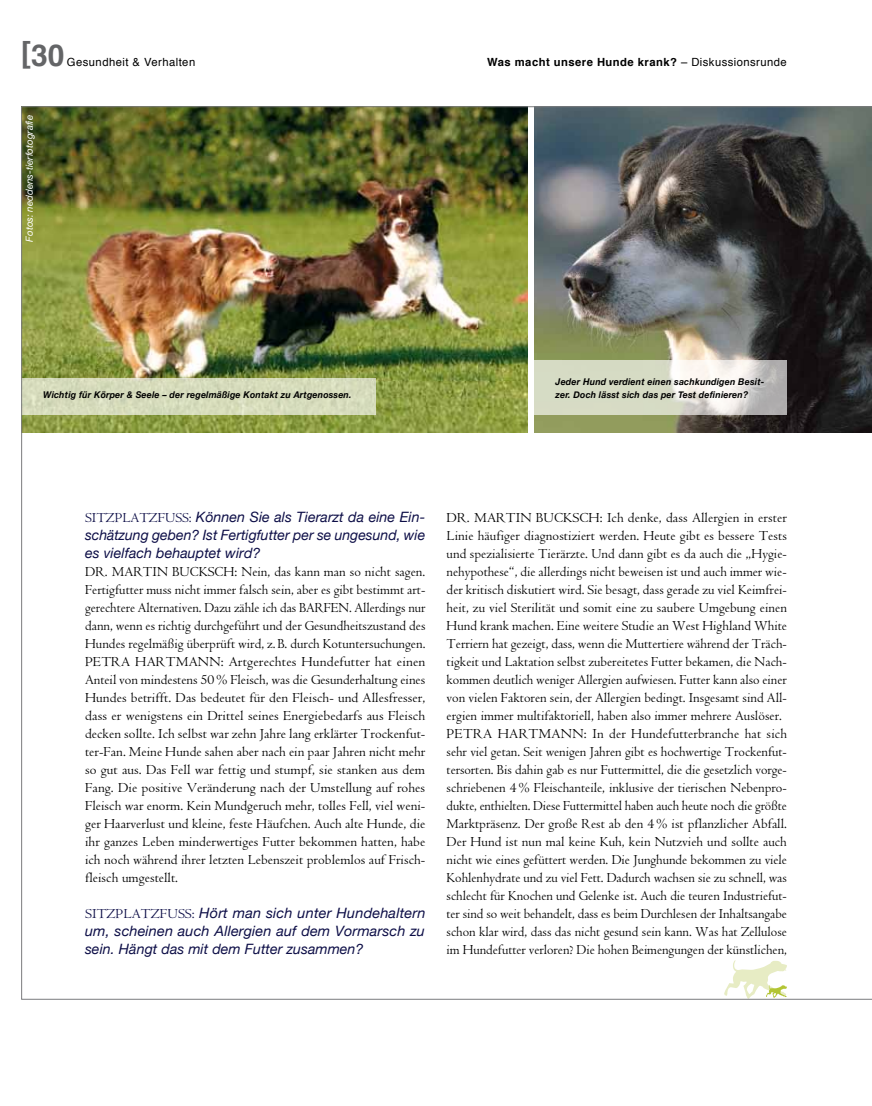
<style>
.page{position:relative;width:872px;height:1106px;background:#fff}
.page>*{position:absolute;margin:0;border:0;box-sizing:border-box;transform-origin:0 0}
.t1{font:700 30px "Helvetica";color:#646567}
.t2{font:14.25px/18px "Centaur";color:#000}
.t3{font:italic 14.25px/18px "Helvetica Neue";letter-spacing:.005em;color:#0d0e47;text-align:justify}
.t4{font:700 11.25px "Helvetica";letter-spacing:.04em;color:#000}
.t5{font:11.25px "Helvetica";letter-spacing:.04em;color:#000}
.t6{font:italic 9.75px "Helvetica Neue";color:#fff}
.t7{font:italic 700 9.3px/12.8px "Helvetica Neue";letter-spacing:.02em;color:#000;scale:.95 1}
.s1{font-weight:400}
.s2{font-family:"Centaur";font-style:normal}
</style>
<div class="page">
<img style="left:534px;top:108px;width:336px;height:324px">
<img style="left:23px;top:108px;width:504px;height:324px">
<div style="left:17px;top:378px;width:358px;height:36px;background:#d6dcbc"></div>
<svg style="left:534px;top:360px;width:253px;height:54px;fill:#d6dbc5"></svg>
<svg style="left:724px;top:960px;width:63px;height:37px"></svg>
<h1 class="t1" style="left:21px;top:28px;width:45px">[30</h1>
<p class="t5" style="left:67px;top:52px;width:130px">Gesundheit &amp; Verhalten</p>
<p class="t4" style="left:487px;top:52px;width:301px">Was macht unsere Hunde krank? <span class="s1">– Diskussionsrunde</span></p>
<p class="t6" style="left:23px;top:241px;width:128px;rotate:-90deg">Fotos: neddens-tierfotografie</p>
<p class="t7" style="left:43px;top:388px;width:326px">Wichtig für Körper &amp; Seele – der regelmäßige Kontakt zu Artgenossen.</p>
<p class="t7" style="left:555px;top:375px;width:221px">Jeder Hund verdient einen sachkundigen Besit&shy;zer. Doch lässt sich das per Test definieren?</p>
<p class="t3" style="left:85px;top:508px;width:342px"><span class="s2">SitzPlatzFuss:</span> Können Sie als Tierarzt da eine Ein&shy;schätzung geben? Ist Fertigfutter per se ungesund, wie es vielfach behauptet wird?</p>
<p class="t2" style="left:85px;top:563px;width:342px;text-align:justify">Dr. Martin Bucksch: Nein, das kann man so nicht sagen.<br>Fertigfutter muss nicht immer falsch sein, aber es gibt bestimmt art&shy;gerechtere Alternativen. Dazu zähle ich das BARFEN. Allerdings nur dann, wenn es richtig durchgeführt und der Gesundheitszustand des Hundes regelmäßig überprüft wird, z.B. durch Kotuntersuchungen.<br>Petra Hartmann: Artgerechtes Hundefutter hat einen Anteil von mindestens 50% Fleisch, was die Gesunderhaltung eines Hundes betrifft. Das bedeutet für den Fleisch- und Allesfresser, dass er wenigstens ein Drittel seines Energiebedarfs aus Fleisch decken sollte. Ich selbst war zehn Jahre lang erklärter Trockenfut&shy;ter-Fan. Meine Hunde sahen aber nach ein paar Jahren nicht mehr so gut aus. Das Fell war fettig und stumpf, sie stanken aus dem Fang. Die positive Veränderung nach der Umstellung auf rohes Fleisch war enorm. Kein Mundgeruch mehr, tolles Fell, viel weni&shy;ger Haarverlust und kleine, feste Häufchen. Auch alte Hunde, die ihr ganzes Leben minderwertiges Futter bekommen hatten, habe ich noch während ihrer letzten Lebenszeit problemlos auf Frisch&shy;fleisch umgestellt.</p>
<p class="t3" style="left:85px;top:904px;width:342px"><span class="s2">SitzPlatzFuss:</span> Hört man sich unter Hundehaltern um, scheinen auch Allergien auf dem Vormarsch zu sein. Hängt das mit dem Futter zusammen?</p>
<p class="t2" style="left:446px;top:509px;width:342px">Dr. Martin Bucksch: Ich denke, dass Allergien in erster Linie häufiger diagnostiziert werden. Heute gibt es bessere Tests und spezialisierte Tierärzte. Und dann gibt es da auch die „Hygie&shy;nehypothese“, die allerdings nicht beweisen ist und auch immer wie&shy;der kritisch diskutiert wird. Sie besagt, dass gerade zu viel Keimfrei&shy;heit, zu viel Sterilität und somit eine zu saubere Umgebung einen Hund krank machen. Eine weitere Studie an West Highland White Terriern hat gezeigt, dass, wenn die Muttertiere während der Träch&shy;tigkeit und Laktation selbst zubereitetes Futter bekamen, die Nach&shy;kommen deutlich weniger Allergien aufwiesen. Futter kann also einer von vielen Faktoren sein, der Allergien bedingt. Insgesamt sind All&shy;ergien immer multifaktoriell, haben also immer mehrere Auslöser.<br>Petra Hartmann: In der Hundefutterbranche hat sich sehr viel getan. Seit wenigen Jahren gibt es hochwertige Trockenfut&shy;tersorten. Bis dahin gab es nur Futtermittel, die die gesetzlich vorge&shy;schriebenen 4% Fleischanteile, inklusive der tierischen Nebenpro&shy;dukte, enthielten. Diese Futtermittel haben auch heute noch die größte Marktpräsenz. Der große Rest ab den 4% ist pflanzlicher Abfall.<br>Der Hund ist nun mal keine Kuh, kein Nutzvieh und sollte auch nicht wie eines gefüttert werden. Die Junghunde bekommen zu viele Kohlenhydrate und zu viel Fett. Dadurch wachsen sie zu schnell, was schlecht für Knochen und Gelenke ist. Auch die teuren Industriefut&shy;ter sind so weit behandelt, dass es beim Durchlesen der Inhaltsangabe schon klar wird, dass das nicht gesund sein kann. Was hat Zellulose im Hundefutter verloren? Die hohen Beimengungen der künstlichen,</p>
</div>
